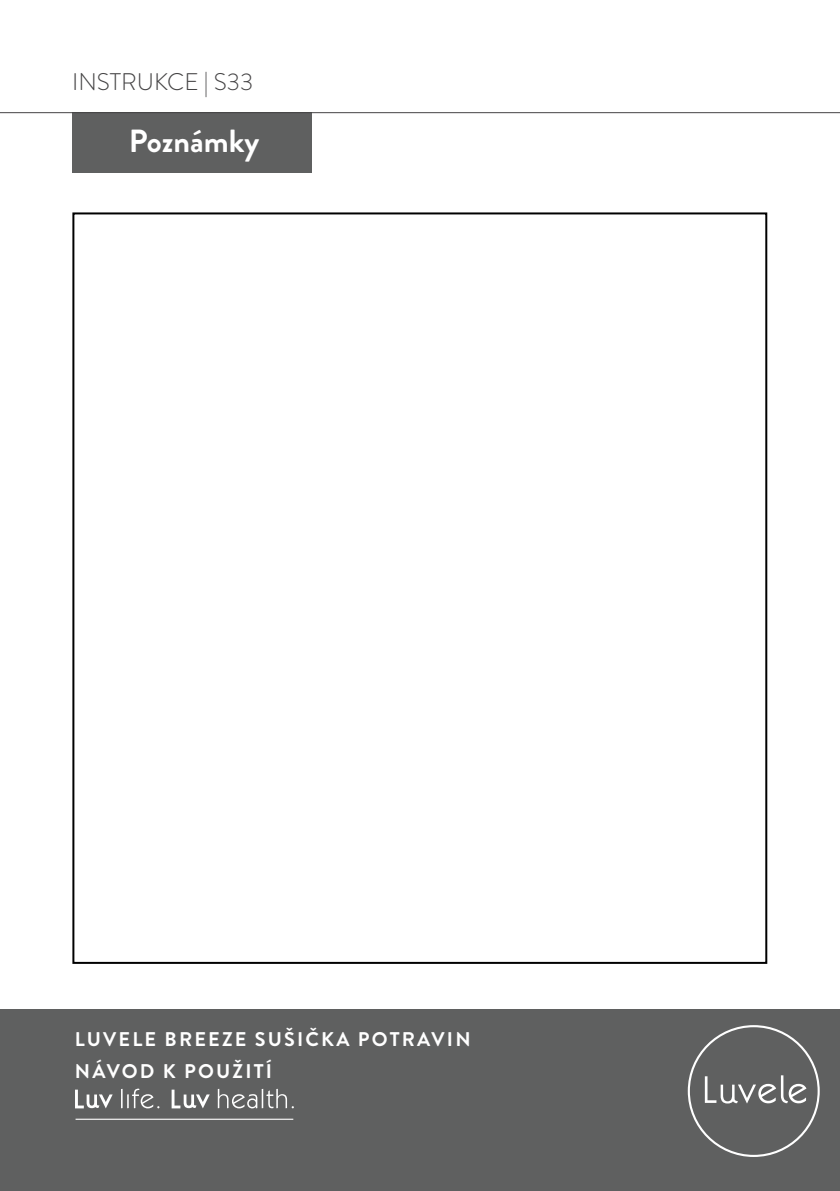
<style>
.page{position:relative;width:840px;height:1191px;background:#fff}
.page>*{position:absolute;margin:0;border:0;box-sizing:border-box;transform-origin:0 0}
.t1{font:700 32px "Brandon Grotesque";color:#fff}
.t2{font:300 24px "Brandon Grotesque";color:#444344}
.t3{font:700 19.8px/31.8px "Brandon Grotesque";letter-spacing:.11em;color:#fff}
</style>
<div class="page">
<div style="left:0;top:1009px;width:839px;height:182px;background:#5f6060"></div>
<svg style="left:687px;top:1025px;width:132px;height:132px"></svg>
<svg style="left:75px;top:1089px;width:38px;height:19px"></svg>
<svg style="left:121px;top:1088px;width:173px;height:20px"></svg>
<hr style="left:75px;top:1118px;width:218px;height:1px;background:#fff">
<div style="left:72px;top:112px;width:239px;height:61px;background:#5f6060"></div>
<hr style="left:0;top:112px;width:839px;height:1px;background:#444344">
<p class="t2" style="left:72px;top:66px;width:182px">INSTRUKCE | S33</p>
<h1 class="t1" style="left:129px;top:118px;width:132px">Poznámky</h1>
<p class="t3" style="left:75px;top:1023px;width:397px">LUVELE BREEZE SUŠIČKA POTRAVIN<br>NÁVOD K POUŽITÍ</p>
</div>
